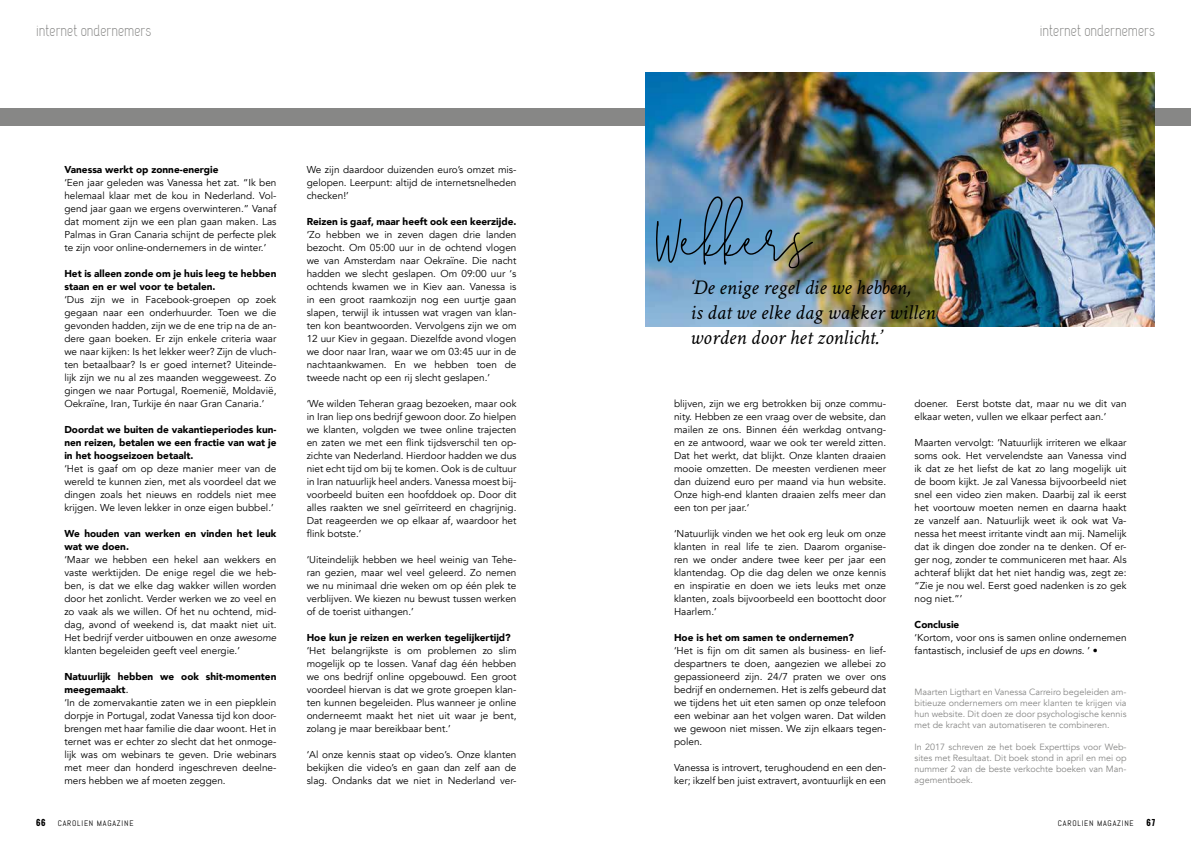
<style>
.page{position:relative;width:1191px;height:842px;background:#fff}
.page>*{position:absolute;margin:0;border:0;box-sizing:border-box;transform-origin:0 0}
.t1{font:72px "The Styled Edit";color:#000}
.t2{font:italic 21px/25.2px "Crimson Text";color:#000}
.t3{font:16px "Capsuula";color:#878786}
.t4{font:10px/13px "Avenir";color:#000;text-align:justify}
.t5{font:900 10px/13px "Avenir";color:#000}
.t6{font:9px/11px "Avenir";color:#878786;text-align:justify}
.t7{font:8px "Abel";letter-spacing:.1em;color:#000}
.t8{font:700 8px "Oswald";color:#000}
.s1{font-style:italic}
.s2{font-weight:900}
.s3{font-style:inherit}
</style>
<div class="page">
<div style="left:0;top:109px;width:1191px;height:17px;background:#878786"></div>
<img style="left:645px;top:72px;width:510px;height:255px">
<h3 class="t3" style="left:36px;top:21px;width:117px">internet ondernemers</h3>
<h3 class="t3" style="left:1039px;top:21px;width:117px">internet ondernemers</h3>
<p class="t5" style="left:64px;top:164px;width:156px">Vanessa werkt op zonne-energie</p>
<p class="t4" style="left:64px;top:176px;width:214px">‘Een jaar geleden was Vanessa het zat. “Ik ben helemaal klaar met de kou in Nederland. Vol&shy;gend jaar gaan we ergens overwinteren.” Vanaf dat moment zijn we een plan gaan maken. Las Palmas in Gran Canaria schijnt de perfecte plek te zijn voor online-ondernemers in de winter.’</p>
<p class="t5" style="left:64px;top:268px;width:214px">Het is alleen zonde om je huis leeg te hebben staan en er wel voor te betalen.</p>
<p class="t4" style="left:64px;top:293px;width:214px">‘Dus zijn we in Facebook-groepen op zoek gegaan naar een onderhuurder. Toen we die gevonden hadden, zijn we de ene trip na de an&shy;dere gaan boeken. Er zijn enkele criteria waar we naar kijken: Is het lekker weer? Zijn de vluch&shy;ten betaalbaar? Is er goed internet? Uiteinde&shy;lijk zijn we nu al zes maanden weggeweest. Zo gingen we naar Portugal, Roemenië, Moldavië, Oekraïne, Iran, Turkije én naar Gran Canaria.’</p>
<p class="t5" style="left:64px;top:424px;width:214px;text-align:justify">Doordat we buiten de vakantieperiodes kun&shy;nen reizen, betalen we een fractie van wat je in het hoogseizoen betaalt.</p>
<p class="t4" style="left:64px;top:463px;width:214px">‘Het is gaaf om op deze manier meer van de wereld te kunnen zien, met als voordeel dat we dingen zoals het nieuws en roddels niet mee krijgen. We leven lekker in onze eigen bubbel.’</p>
<p class="t5" style="left:64px;top:528px;width:214px">We houden van werken en vinden het leuk wat we doen.</p>
<p class="t4" style="left:64px;top:554px;width:214px">‘Maar we hebben een hekel aan wekkers en vaste werktijden. De enige regel die we heb&shy;ben, is dat we elke dag wakker willen worden door het zonlicht. Verder werken we zo veel en zo vaak als we willen. Of het nu ochtend, mid&shy;dag, avond of weekend is, dat maakt niet uit.<br>Het bedrijf verder uitbouwen en onze <span class="s1">awesome </span>klanten begeleiden geeft veel energie.’</p>
<p class="t4" style="left:64px;top:671px;width:214px;text-align:left"><span class="s2">Natuurlijk hebben we ook shit-momenten meegemaakt</span><span class="s3">.<br></span>‘In de zomervakantie zaten we in een piepklein dorpje in Portugal, zodat Vanessa tijd kon door&shy;brengen met haar familie die daar woont. Het in ternet was er echter zo slecht dat het onmoge&shy;lijk was om webinars te geven. Drie webinars met meer dan honderd ingeschreven deelne&shy;mers hebben we af moeten zeggen.</p>
<p class="t4" style="left:307px;top:163px;width:211px">We zijn daardoor duizenden euro’s omzet mis&shy;gelopen. Leerpunt: altijd de internetsnelheden checken!’</p>
<p class="t5" style="left:307px;top:216px;width:211px">Reizen is gaaf, maar heeft ook een keerzijde.</p>
<p class="t4" style="left:307px;top:228px;width:211px">‘Zo hebben we in zeven dagen drie landen bezocht. Om 05:00 uur in de ochtend vlogen we van Amsterdam naar Oekraïne. Die nacht hadden we slecht geslapen. Om 09:00 uur ‘s ochtends kwamen we in Kiev aan. Vanessa is in een groot raamkozijn nog een uurtje gaan slapen, terwijl ik intussen wat vragen van klan&shy;ten kon beantwoorden. Vervolgens zijn we om 12 uur Kiev in gegaan. Diezelfde avond vlogen we door naar Iran, waar we om 03:45 uur in de nachtaankwamen. En we hebben toen de tweede nacht op een rij slecht geslapen.’</p>
<p class="t4" style="left:307px;top:398px;width:211px">‘We wilden Teheran graag bezoeken, maar ook in Iran liep ons bedrijf gewoon door. Zo hielpen we klanten, volgden we twee online trajecten en zaten we met een flink tijdsverschil ten op&shy;zichte van Nederland. Hierdoor hadden we dus niet echt tijd om bij te komen. Ook is de cultuur in Iran natuurlijk heel anders. Vanessa moest bij&shy;voorbeeld buiten een hoofddoek op. Door dit alles raakten we snel geïrriteerd en chagrijnig.<br>Dat reageerden we op elkaar af, waardoor het flink botste.’</p>
<p class="t4" style="left:307px;top:553px;width:211px">‘Uiteindelijk hebben we heel weinig van Tehe&shy;ran gezien, maar wel veel geleerd. Zo nemen we nu minimaal drie weken om op één plek te verblijven. We kiezen nu bewust tussen werken of de toerist uithangen.’</p>
<p class="t5" style="left:307px;top:632px;width:206px">Hoe kun je reizen en werken tegelijkertijd?</p>
<p class="t4" style="left:307px;top:644px;width:211px">‘Het belangrijkste is om problemen zo slim mogelijk op te lossen. Vanaf dag één hebben we ons bedrijf online opgebouwd. Een groot voordeel hiervan is dat we grote groepen klan&shy;ten kunnen begeleiden. Plus wanneer je online onderneemt maakt het niet uit waar je bent, zolang je maar bereikbaar bent.’</p>
<p class="t4" style="left:307px;top:748px;width:211px">‘Al onze kennis staat op video’s. Onze klanten bekijken die video’s en gaan dan zelf aan de slag. Ondanks dat we niet in Nederland ver-</p>
<h1 class="t1" style="left:655px;top:195px;width:159px">Wekkers</h1>
<h2 class="t2" style="left:690px;top:276px;width:246px">‘De enige regel die we hebben,<br>is dat we elke dag wakker willen worden door het zonlicht.’</h2>
<p class="t4" style="left:674px;top:397px;width:214px">blijven, zijn we erg betrokken bij onze commu&shy;nity. Hebben ze een vraag over de website, dan mailen ze ons. Binnen één werkdag ontvang&shy;en ze antwoord, waar we ook ter wereld zitten.<br>Dat het werkt, dat blijkt. Onze klanten draaien mooie omzetten. De meesten verdienen meer dan duizend euro per maand via hun website.<br>Onze high-end klanten draaien zelfs meer dan een ton per jaar.‘</p>
<p class="t4" style="left:674px;top:527px;width:214px">‘Natuurlijk vinden we het ook erg leuk om onze klanten in real life te zien. Daarom organise&shy;ren we onder andere twee keer per jaar een klantendag. Op die dag delen we onze kennis en inspiratie en doen we iets leuks met onze klanten, zoals bijvoorbeeld een boottocht door Haarlem.’</p>
<p class="t5" style="left:674px;top:632px;width:182px">Hoe is het om samen te ondernemen?</p>
<p class="t4" style="left:674px;top:644px;width:214px">‘Het is fijn om dit samen als business- en lief&shy;despartners te doen, aangezien we allebei zo gepassioneerd zijn. 24/7 praten we over ons bedrijf en ondernemen. Het is zelfs gebeurd dat we tijdens het uit eten samen op onze telefoon een webinar aan het volgen waren. Dat wilden we gewoon niet missen. We zijn elkaars tegen&shy;polen.</p>
<p class="t4" style="left:674px;top:762px;width:214px">Vanessa is introvert, terughoudend en een den&shy;ker; ikzelf ben juist extravert, avontuurlijk en een</p>
<p class="t4" style="left:914px;top:398px;width:214px">doener. Eerst botste dat, maar nu we dit van elkaar weten, vullen we elkaar perfect aan.’</p>
<p class="t4" style="left:914px;top:436px;width:214px">Maarten vervolgt: ‘Natuurlijk irriteren we elkaar soms ook. Het vervelendste aan Vanessa vind ik dat ze het liefst de kat zo lang mogelijk uit de boom kijkt. Je zal Vanessa bijvoorbeeld niet snel een video zien maken. Daarbij zal ik eerst het voortouw moeten nemen en daarna haakt ze vanzelf aan. Natuurlijk weet ik ook wat Va&shy;nessa het meest irritante vindt aan mij. Namelijk dat ik dingen doe zonder na te denken. Of er&shy;ger nog, zonder te communiceren met haar. Als achteraf blijkt dat het niet handig was, zegt ze: “Zie je nou wel. Eerst goed nadenken is zo gek nog niet.”’</p>
<p class="t5" style="left:914px;top:619px;width:46px">Conclusie</p>
<p class="t4" style="left:914px;top:632px;width:214px">‘Kortom, voor ons is samen online ondernemen fantastisch, inclusief de <span class="s1">ups en downs</span>. ’ •</p>
<p class="t6" style="left:914px;top:688px;width:214px">Maarten Ligthart en Vanessa Carreiro begeleiden am&shy;bitieuze ondernemers om meer klanten te krijgen via hun website. Dit doen ze door psychologische kennis met de kracht van automatiseren te combineren.</p>
<p class="t6" style="left:914px;top:743px;width:214px">In 2017 schreven ze het boek Experttips voor Web&shy;sites met Resultaat. Dit boek stond in april en mei op nummer 2 van de beste verkochte boeken van Man&shy;agementboek.</p>
<p class="t8" style="left:36px;top:818px;width:11px">66</p>
<p class="t7" style="left:58px;top:818px;width:77px">CAROLIEN MAGAZINE</p>
<p class="t7" style="left:1058px;top:818px;width:77px">CAROLIEN MAGAZINE</p>
<p class="t8" style="left:1146px;top:818px;width:10px">67</p>
</div>
